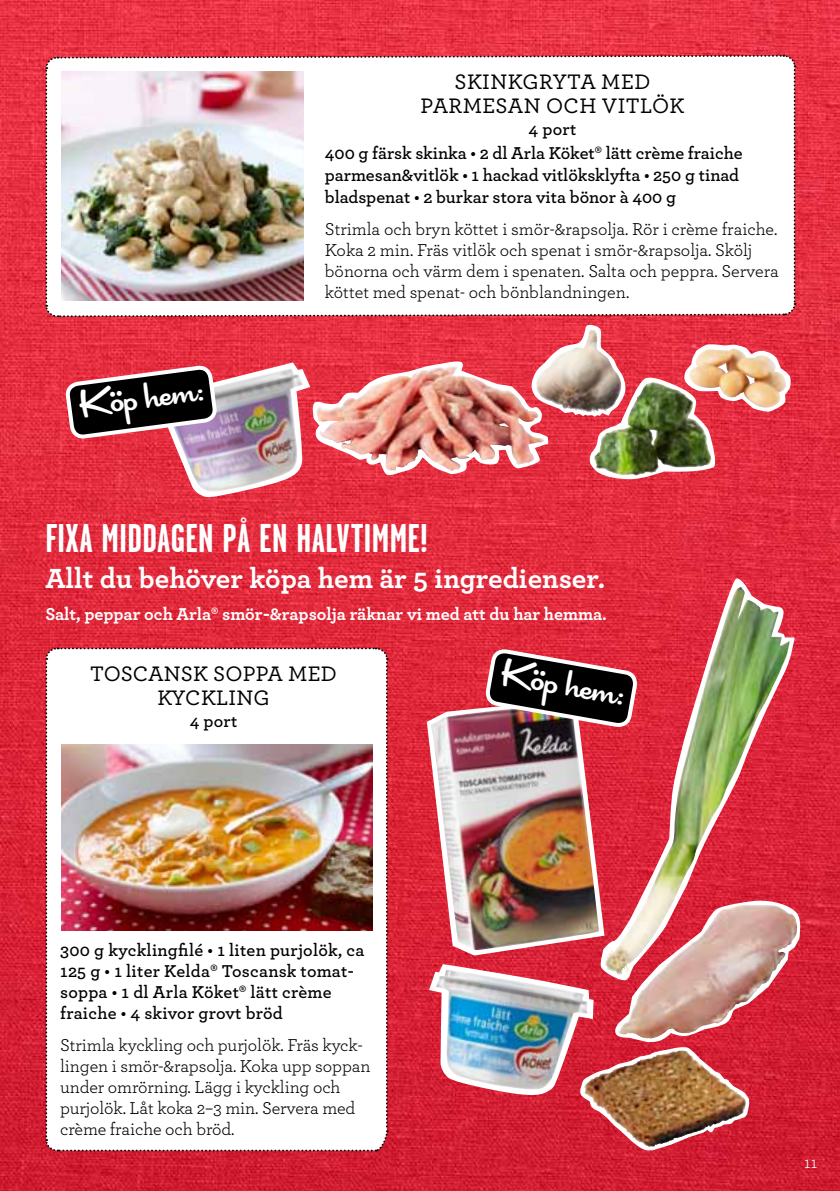
<style>
.page{position:relative;width:840px;height:1191px;background:#fff}
.page>*{position:absolute;margin:0;border:0;box-sizing:border-box;transform-origin:0 0}
.t1{font:700 40px "Garage Gothic";letter-spacing:.01em;color:#fff}
.t2{font:40px "Cocktail Shaker";color:#fff}
.t3{font:700 29px "Archer";color:#fff}
.t4{font:500 22px/24px "Archer";letter-spacing:.245em;color:#000;text-align:center}
.t5{font:500 22px/24px "Archer";letter-spacing:.195em;color:#000}
.t6{font:18px/21px "Archer";letter-spacing:-.005em;color:#000}
.t7{font:600 18px/21px "Archer";color:#000}
.t8{font:700 18px "Archer";color:#fff}
.t9{font:16.4px "Archer";color:#fff}
</style>
<div class="page">
<img style="left:0;top:0;width:839px;height:1191px">
<svg style="left:426px;top:698px;width:173px;height:257px"></svg>
<img style="left:430px;top:704px;width:168px;height:196px">
<img style="left:483px;top:647px;width:116px;height:89px">
<svg style="left:44px;top:646px;width:344px;height:506px"></svg>
<img style="left:61px;top:744px;width:311px;height:186px">
<svg style="left:599px;top:577px;width:195px;height:323px;background:#d42d40"></svg>
<img style="left:604px;top:587px;width:185px;height:313px">
<img style="left:429px;top:900px;width:373px;height:252px">
<img style="left:44px;top:54px;width:752px;height:444px">
<img style="left:315px;top:366px;width:139px;height:105px">
<p class="t4" style="left:420px;top:68px;width:262px">SKINKGRYTA MED<br>PARMESAN OCH VITLÖK</p>
<p class="t7" style="left:528px;top:117px;width:49px">4 port</p>
<h1 class="t2" style="left:76px;top:381px;width:126px;rotate:-7deg">Köp hem:</h1>
<p class="t7" style="left:325px;top:141px;width:419px;line-height:22px">400 g färsk skinka • 2 dl Arla Köket® lätt crème fraiche parmesan&amp;vitlök • 1 hackad vitlöksklyfta • 250 g tinad bladspenat • 2 burkar stora vita bönor à 400 g</p>
<p class="t6" style="left:325px;top:218px;width:455px">Strimla och bryn köttet i smör-&amp;rapsolja. Rör i crème fraiche.<br>Koka 2 min. Fräs vitlök och spenat i smör-&amp;rapsolja. Skölj bönorna och värm dem i spenaten. Salta och peppra. Servera köttet med spenat- och bönblandningen.</p>
<h1 class="t1" style="left:45px;top:513px;width:383px">FIXA MIDDAGEN PÅ EN HALVTIMME!</h1>
<h2 class="t3" style="left:45px;top:555px;width:561px">Allt du behöver köpa hem är 5 ingredienser.</h2>
<p class="t8" style="left:45px;top:599px;width:562px">Salt, peppar och Arla® smör-&amp;rapsolja räknar vi med att du har hemma.</p>
<p class="t5" style="left:90px;top:660px;width:46px">TOSCANS</p>
<p class="t5" style="left:157px;top:660px;width:181px;text-indent:36px">K SOPPA MED<br>KYCKLING</p>
<p class="t7" style="left:189px;top:709px;width:49px">4 port</p>
<h1 class="t2" style="left:505px;top:649px;width:126px;rotate:10deg">Köp hem:</h1>
<p class="t7" style="left:60px;top:938px;width:305px">300 g kycklingfilé • 1 liten purjolök, ca 125 g • 1 liter Kelda® Toscansk tomat&shy;soppa • 1 dl Arla Köket® lätt crème fraiche • 4 skivor grovt bröd</p>
<p class="t6" style="left:60px;top:1034px;width:311px">Strimla kyckling och purjolök. Fräs kyck&shy;lingen i smör-&amp;rapsolja. Koka upp soppan under omrörning. Lägg i kyckling och purjolök. Låt koka 2–3 min. Servera med crème fraiche och bröd.</p>
<p class="t9" style="left:803px;top:1151px;width:15px">11</p>
</div>
